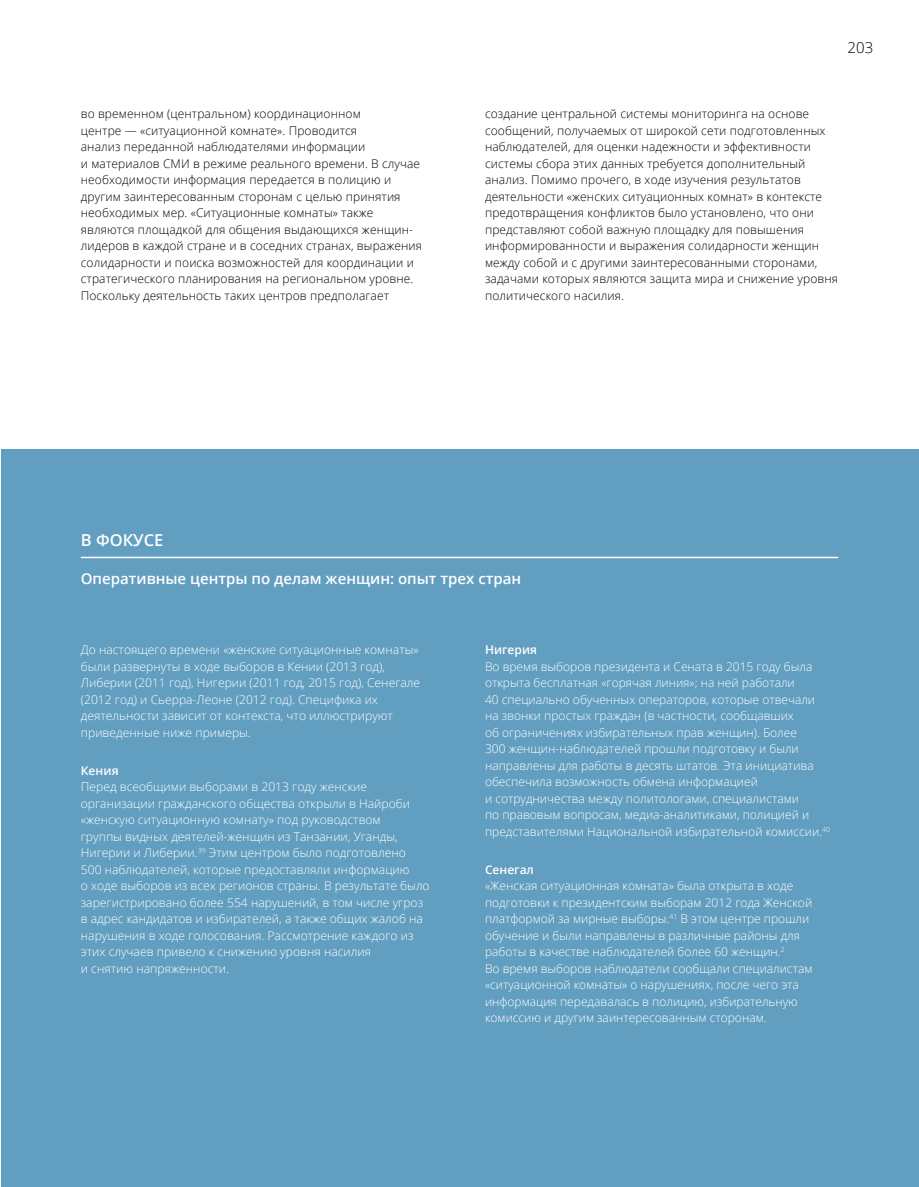
<style>
.page{position:relative;width:919px;height:1187px;background:#fff}
.page>*{position:absolute;margin:0;border:0;box-sizing:border-box;transform-origin:0 0}
.t1{font:600 16.5px "Open Sans";color:#fff}
.t2{font:600 15px "Open Sans";color:#fff}
.t3{font:300 15px "Open Sans";color:#000}
.t4{font:300 12px/16.5px "Open Sans";color:#fff}
.t5{font:300 12px/16.5px "Open Sans";letter-spacing:.01em;color:#000}
.t6{font:600 12px "Open Sans";color:#fff}
</style>
<div class="page">
<div style="left:1px;top:449px;width:917px;height:737px;background:#619ec0"></div>
<hr style="left:81px;top:556px;width:757px;height:2px;background:#fff">
<p class="t3" style="left:847px;top:38px;width:27px">203</p>
<p class="t5" style="left:81px;top:105px;width:343px">во временном (центральном) координационном<br>центре — «ситуационной комнате». Проводится<br>анализ переданной наблюдателями информации<br>и материалов СМИ в режиме реального времени. В случае необходимости информация передается в полицию и другим заинтересованным сторонам с целью принятия необходимых мер. «Ситуационные комнаты» также являются площадкой для общения выдающихся женщин&shy;лидеров в каждой стране и в соседних странах, выражения солидарности и поиска возможностей для координации и стратегического планирования на региональном уровне.<br>Поскольку деятельность таких центров предполагает</p>
<p class="t5" style="left:485px;top:105px;width:354px">создание центральной системы мониторинга на основе сообщений, получаемых от широкой сети подготовленных наблюдателей, для оценки надежности и эффективности системы сбора этих данных требуется дополнительный анализ. Помимо прочего, в ходе изучения результатов деятельности «женских ситуационных комнат» в контексте предотвращения конфликтов было установлено, что они представляют собой важную площадку для повышения информированности и выражения солидарности женщин между собой и с другими заинтересованными сторонами, задачами которых являются защита мира и снижение уровня политического насилия.</p>
<h1 class="t1" style="left:81px;top:528px;width:84px">В ФОКУСЕ</h1>
<p class="t2" style="left:81px;top:568px;width:442px">Оперативные центры по делам женщин: опыт трех стран</p>
<p class="t4" style="left:81px;top:641px;width:341px">До настоящего времени «женские ситуационные комнаты» были развернуты в ходе выборов в Кении (2013 год), Либерии (2011 год), Нигерии (2011 год, 2015 год), Сенегале (2012 год) и Сьерра-Леоне (2012 год). Специфика их деятельности зависит от контекста, что иллюстрируют приведенные ниже примеры.</p>
<p class="t6" style="left:81px;top:762px;width:39px">Кения</p>
<p class="t4" style="left:81px;top:778px;width:350px">Перед всеобщими выборами в 2013 году женские организации гражданского общества открыли в Найроби «женскую ситуационную комнату» под руководством<br>группы видных деятелей-женщин из Танзании, Уганды, Нигерии и Либерии.<sup>39</sup> Этим центром было подготовлено<br>500 наблюдателей, которые предоставляли информацию<br>о ходе выборов из всех регионов страны. В результате было зарегистрировано более 554 нарушений, в том числе угроз в адрес кандидатов и избирателей, а также общих жалоб на нарушения в ходе голосования. Рассмотрение каждого из этих случаев привело к снижению уровня насилия<br>и снятию напряженности.</p>
<p class="t6" style="left:485px;top:641px;width:53px">Нигерия</p>
<p class="t4" style="left:485px;top:657px;width:346px">Во время выборов президента и Сената в 2015 году была открыта бесплатная «горячая линия»; на ней работали<br>40 специально обученных операторов, которые отвечали на звонки простых граждан (в частности, сообщавших<br>об ограничениях избирательных прав женщин). Более<br>300 женщин-наблюдателей прошли подготовку и были направлены для работы в десять штатов. Эта инициатива обеспечила возможность обмена информацией<br>и сотрудничества между политологами, специалистами<br>по правовым вопросам, медиа-аналитиками, полицией и представителями Национальной избирательной комиссии.<sup>40</sup></p>
<p class="t6" style="left:485px;top:861px;width:50px">Сенегал</p>
<p class="t4" style="left:485px;top:877px;width:329px">«Женская ситуационная комната» была открыта в ходе подготовки к президентским выборам 2012 года Женской платформой за мирные выборы.<sup>41</sup> В этом центре прошли обучение и были направлены в различные районы для работы в качестве наблюдателей более 60 женщин.<sup>2<br></sup>Во время выборов наблюдатели сообщали специалистам «ситуационной комнаты» о нарушениях, после чего эта информация передавалась в полицию, избирательную комиссию и другим заинтересованным сторонам.</p>
</div>
